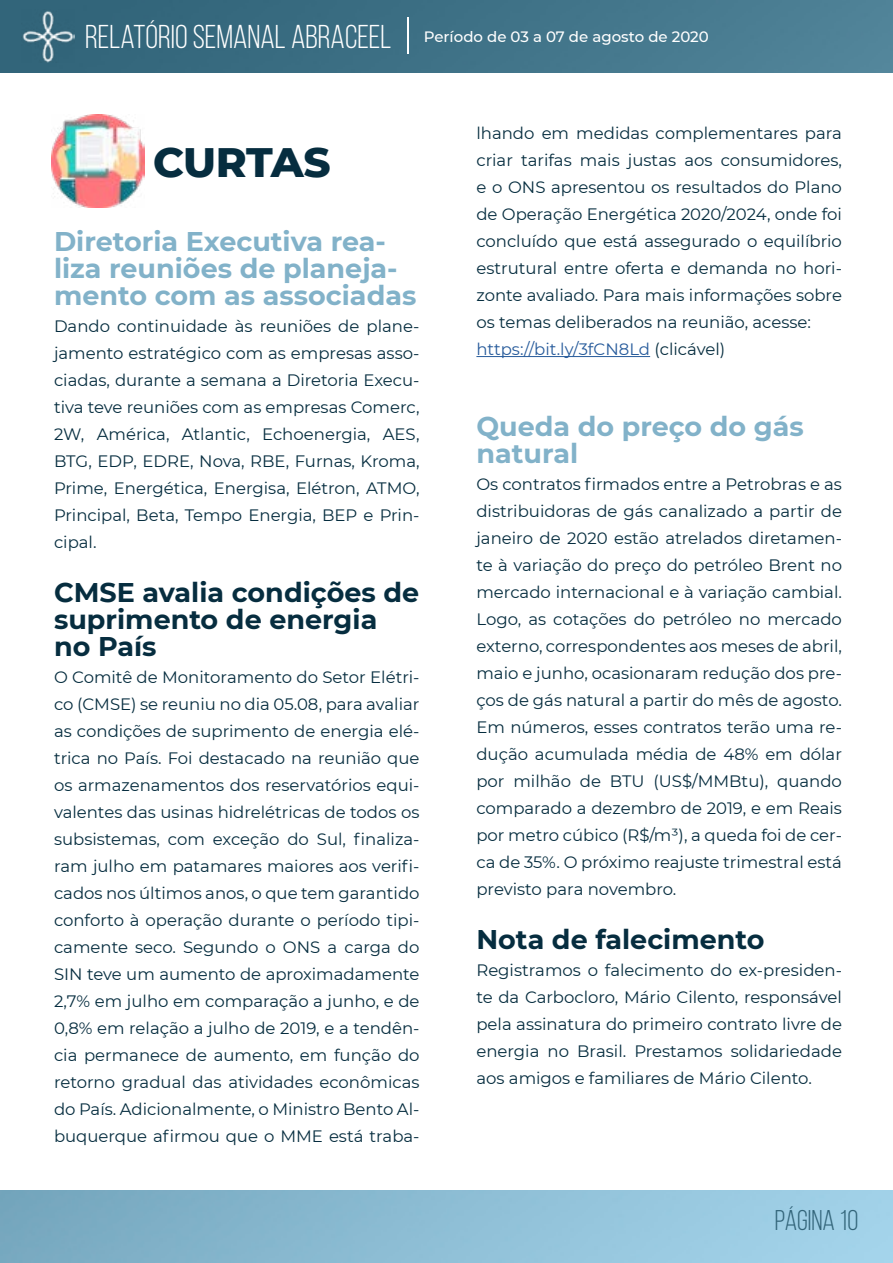
<style>
.page{position:relative;width:893px;height:1263px;background:#fff}
.page>*{position:absolute;margin:0;border:0;box-sizing:border-box;transform-origin:0 0}
.t1{font:800 42px "Montserrat";letter-spacing:-.02em;color:#062d3f}
.t2{font:28.5px "Bebas Neue";color:#326479}
.t3{font:700 27px/27px "Montserrat";color:#82b2c9}
.t4{font:700 27px/27px "Montserrat";color:#062d3f}
.t5{font:16.5px/27px "Montserrat";color:#062d3f;text-align:justify}
.t6{font:500 15px "Montserrat";color:#fff}
.s1{font-family:"Bebas Neue";font-weight:400;font-size:33px}
.s2{color:#275b9b}
</style>
<div class="page">
<img style="left:0;top:0;width:893px;height:72px">
<img style="left:21px;top:10px;width:53px;height:52px">
<hr style="left:407px;top:17px;width:2px;height:37px;background:#fff">
<img style="left:52px;top:115px;width:92px;height:92px">
<hr style="left:476px;top:356px;width:174px;height:1px;background:#275b9b">
<p class="t6" style="left:85px;top:26px;width:625px"><span class="s1">RELATÓRIO SEMANAL ABRACEEL</span> Período de 03 a 07 de agosto de 2020</p>
<h1 class="t1" style="left:153px;top:132px;width:179px">CURTAS</h1>
<h3 class="t3" style="left:54px;top:227px;width:364px">Diretoria Executiva rea&shy;liza reuniões de planeja&shy;mento com as associadas</h3>
<p class="t5" style="left:54px;top:312px;width:367px">Dando continuidade às reuniões de plane&shy;jamento estratégico com as empresas asso&shy;ciadas, durante a semana a Diretoria Execu&shy;tiva teve reuniões com as empresas Comerc, 2W, América, Atlantic, Echoenergia, AES, BTG, EDP, EDRE, Nova, RBE, Furnas, Kroma, Prime, Energética, Energisa, Elétron, ATMO, Principal, Beta, Tempo Energia, BEP e Prin&shy;cipal.</p>
<h3 class="t4" style="left:54px;top:578px;width:367px">CMSE avalia condições de suprimento de energia no País</h3>
<p class="t5" style="left:54px;top:663px;width:367px">O Comitê de Monitoramento do Setor Elétri&shy;co (CMSE) se reuniu no dia 05.08, para avaliar as condições de suprimento de energia elé&shy;trica no País. Foi destacado na reunião que os armazenamentos dos reservatórios equi&shy;valentes das usinas hidrelétricas de todos os subsistemas, com exceção do Sul, finaliza&shy;ram julho em patamares maiores aos verifi&shy;cados nos últimos anos, o que tem garantido conforto à operação durante o período tipi&shy;camente seco. Segundo o ONS a carga do SIN teve um aumento de aproximadamente 2,7% em julho em comparação a junho, e de 0,8% em relação a julho de 2019, e a tendên&shy;cia permanece de aumento, em função do retorno gradual das atividades econômicas do País. Adicionalmente, o Ministro Bento Al&shy;buquerque afirmou que o MME está traba-</p>
<p class="t5" style="left:476px;top:119px;width:367px;text-align:left">lhando em medidas complementares para criar tarifas mais justas aos consumidores, e o ONS apresentou os resultados do Plano de Operação Energética 2020/2024, onde foi concluído que está assegurado o equilíbrio estrutural entre oferta e demanda no hori&shy;zonte avaliado. Para mais informações sobre os temas deliberados na reunião, acesse: <span class="s2">https://bit.ly/3fCN8Ld</span> (clicável)</p>
<h3 class="t3" style="left:476px;top:412px;width:329px">Queda do preço do gás natural</h3>
<p class="t5" style="left:476px;top:470px;width:367px">Os contratos firmados entre a Petrobras e as distribuidoras de gás canalizado a partir de janeiro de 2020 estão atrelados diretamen&shy;te à variação do preço do petróleo Brent no mercado internacional e à variação cambial.<br>Logo, as cotações do petróleo no mercado externo, correspondentes aos meses de abril, maio e junho, ocasionaram redução dos pre&shy;ços de gás natural a partir do mês de agosto.<br>Em números, esses contratos terão uma re&shy;dução acumulada média de 48% em dólar por milhão de BTU (US$/MMBtu), quando comparado a dezembro de 2019, e em Reais por metro cúbico (R$/m³), a queda foi de cer&shy;ca de 35%. O próximo reajuste trimestral está previsto para novembro.</p>
<h3 class="t4" style="left:476px;top:925px;width:290px">Nota de falecimento</h3>
<p class="t5" style="left:476px;top:956px;width:367px">Registramos o falecimento do ex-presiden&shy;te da Carbocloro, Mário Cilento, responsável pela assinatura do primeiro contrato livre de energia no Brasil. Prestamos solidariedade aos amigos e familiares de Mário Cilento.</p>
<h2 class="t2" style="left:775px;top:1205px;width:85px">PÁGINA 10</h2>
</div>
